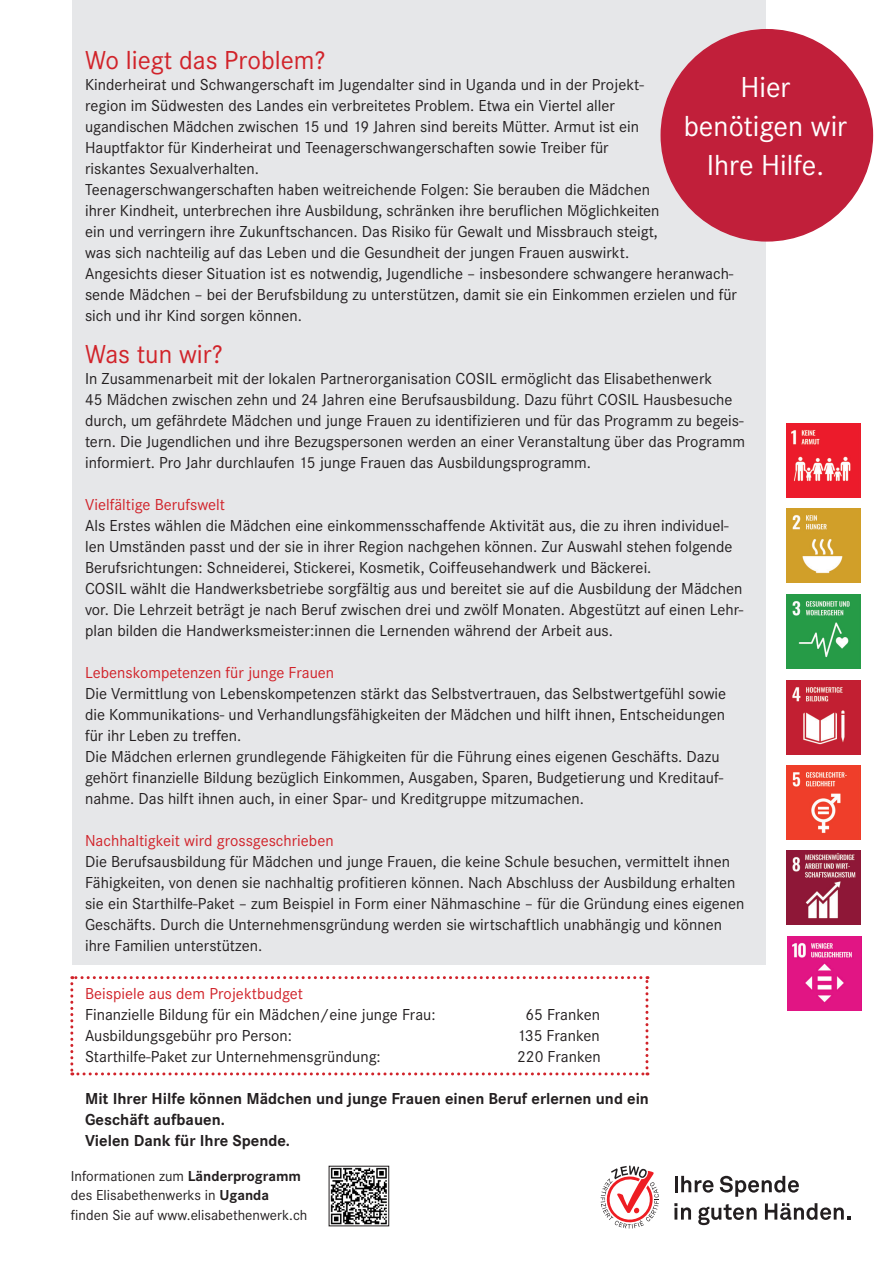
<style>
.page{position:relative;width:893px;height:1263px;background:#fff}
.page>*{position:absolute;margin:0;border:0;box-sizing:border-box;transform-origin:0 0}
.t1{font:30px/39px "Corporate S";color:#fff;text-align:center}
.t2{font:27px "Corporate S";color:#d1232a}
.t3{font:16.5px/21px "Corporate S";color:#231f20}
.t4{font:16.5px "Corporate S";color:#d1232a}
.t5{font:700 16.5px/21px "Corporate S";color:#231f20}
.t6{font:15px/19.5px "Corporate S";color:#231f20}
.s1{font-weight:700}
</style>
<div class="page">
<div style="left:72px;top:0;width:693px;height:965px;background:#e6e7e9"></div>
<svg style="left:70px;top:976px;width:578px;height:99px"></svg>
<img style="left:331px;top:1168px;width:56px;height:56px">
<div style="left:661px;top:30px;width:211px;height:211px;background:#c11f3a;border-radius:50%"></div>
<svg style="left:601px;top:1166px;width:58px;height:62px"></svg>
<hr style="left:675px;top:1176px;width:3px;height:16px;background:#231f20">
<svg style="left:681px;top:1176px;width:33px;height:17px"></svg>
<svg style="left:720px;top:1176px;width:79px;height:21px"></svg>
<svg style="left:674px;top:1203px;width:17px;height:16px"></svg>
<svg style="left:698px;top:1204px;width:59px;height:21px"></svg>
<svg style="left:765px;top:1203px;width:85px;height:17px"></svg>
<img style="left:786px;top:423px;width:74px;height:74px">
<img style="left:786px;top:508px;width:74px;height:74px">
<img style="left:786px;top:594px;width:74px;height:75px">
<img style="left:786px;top:681px;width:74px;height:74px">
<img style="left:786px;top:766px;width:74px;height:74px">
<img style="left:787px;top:936px;width:74px;height:74px">
<img style="left:786px;top:851px;width:74px;height:74px">
<h2 class="t2" style="left:85px;top:45px;width:242px">Wo liegt das Problem?</h2>
<p class="t3" style="left:85px;top:74px;width:653px">Kinderheirat und Schwangerschaft im Jugendalter sind in Uganda und in der Projekt-<br>region im Südwesten des Landes ein verbreitetes Problem. Etwa ein Viertel aller<br>ugandischen Mädchen zwischen 15 und 19 Jahren sind bereits Mütter. Armut ist ein<br>Hauptfaktor für Kinderheirat und Teenagerschwangerschaften sowie Treiber für<br>riskantes Sexualverhalten.<br>Teenagerschwangerschaften haben weitreichende Folgen: Sie berauben die Mädchen<br>ihrer Kindheit, unterbrechen ihre Ausbildung, schränken ihre beruflichen Möglichkeiten<br>ein und verringern ihre Zukunftschancen. Das Risiko für Gewalt und Missbrauch steigt,<br>was sich nachteilig auf das Leben und die Gesundheit der jungen Frauen auswirkt.<br>Angesichts dieser Situation ist es notwendig, Jugendliche – insbesondere schwangere heranwach&shy;sende Mädchen – bei der Berufsbildung zu unterstützen, damit sie ein Einkommen erzielen und für sich und ihr Kind sorgen können.</p>
<h2 class="t2" style="left:85px;top:339px;width:139px">Was tun wir?</h2>
<p class="t3" style="left:85px;top:368px;width:661px">In Zusammenarbeit mit der lokalen Partnerorganisation COSIL ermöglicht das Elisabethenwerk<br>45 Mädchen zwischen zehn und 24 Jahren eine Berufsausbildung. Dazu führt COSIL Hausbesuche durch, um gefährdete Mädchen und junge Frauen zu identifizieren und für das Programm zu begeis&shy;tern. Die Jugendlichen und ihre Bezugspersonen werden an einer Veranstaltung über das Programm informiert. Pro Jahr durchlaufen 15 junge Frauen das Ausbildungsprogramm.</p>
<p class="t4" style="left:85px;top:495px;width:142px">Vielfältige Berufswelt</p>
<p class="t3" style="left:85px;top:515px;width:660px">Als Erstes wählen die Mädchen eine einkommensschaffende Aktivität aus, die zu ihren individuel&shy;len Umständen passt und der sie in ihrer Region nachgehen können. Zur Auswahl stehen folgende Berufsrichtungen: Schneiderei, Stickerei, Kosmetik, Coiffeusehandwerk und Bäckerei.<br>COSIL wählt die Handwerksbetriebe sorgfältig aus und bereitet sie auf die Ausbildung der Mädchen vor. Die Lehrzeit beträgt je nach Beruf zwischen drei und zwölf Monaten. Abgestützt auf einen Lehr&shy;plan bilden die Handwerksmeister:innen die Lernenden während der Arbeit aus.</p>
<p class="t4" style="left:85px;top:663px;width:251px">Lebenskompetenzen für junge Frauen</p>
<p class="t3" style="left:85px;top:683px;width:643px">Die Vermittlung von Lebenskompetenzen stärkt das Selbstvertrauen, das Selbstwertgefühl sowie die Kommunikations- und Verhandlungsfähigkeiten der Mädchen und hilft ihnen, Entscheidungen für ihr Leben zu treffen.<br>Die Mädchen erlernen grundlegende Fähigkeiten für die Führung eines eigenen Geschäfts. Dazu gehört finanzielle Bildung bezüglich Einkommen, Ausgaben, Sparen, Budgetierung und Kreditauf&shy;nahme. Das hilft ihnen auch, in einer Spar- und Kreditgruppe mitzumachen.</p>
<p class="t4" style="left:85px;top:831px;width:250px">Nachhaltigkeit wird grossgeschrieben</p>
<p class="t3" style="left:85px;top:851px;width:661px">Die Berufsausbildung für Mädchen und junge Frauen, die keine Schule besuchen, vermittelt ihnen Fähigkeiten, von denen sie nachhaltig profitieren können. Nach Abschluss der Ausbildung erhalten sie ein Starthilfe-Paket – zum Beispiel in Form einer Nähmaschine – für die Gründung eines eigenen Geschäfts. Durch die Unternehmensgründung werden sie wirtschaftlich unabhängig und können ihre Familien unterstützen.</p>
<p class="t4" style="left:85px;top:984px;width:219px">Beispiele aus dem Projektbudget</p>
<p class="t3" style="left:85px;top:1004px;width:352px">Finanzielle Bildung für ein Mädchen/eine junge Frau:</p>
<p class="t3" style="left:525px;top:1004px;width:76px">65 Franken</p>
<p class="t3" style="left:85px;top:1025px;width:208px">Ausbildungsgebühr pro Person:</p>
<p class="t3" style="left:517px;top:1025px;width:84px">135 Franken</p>
<p class="t3" style="left:85px;top:1046px;width:297px">Starthilfe-Paket zur Unternehmensgründung:</p>
<p class="t3" style="left:517px;top:1046px;width:85px">220 Franken</p>
<p class="t5" style="left:85px;top:1089px;width:565px">Mit Ihrer Hilfe können Mädchen und junge Frauen einen Beruf erlernen und ein<br>Geschäft aufbauen.<br>Vielen Dank für Ihre Spende.</p>
<p class="t6" style="left:71px;top:1166px;width:238px">Informationen zum <span class="s1">Länderprogramm </span>des Elisabethenwerks in <span class="s1">Uganda </span>finden Sie auf www.elisabethenwerk.ch</p>
<h1 class="t1" style="left:684px;top:68px;width:165px">Hier benötigen wir<br>Ihre Hilfe.</h1>
</div>
